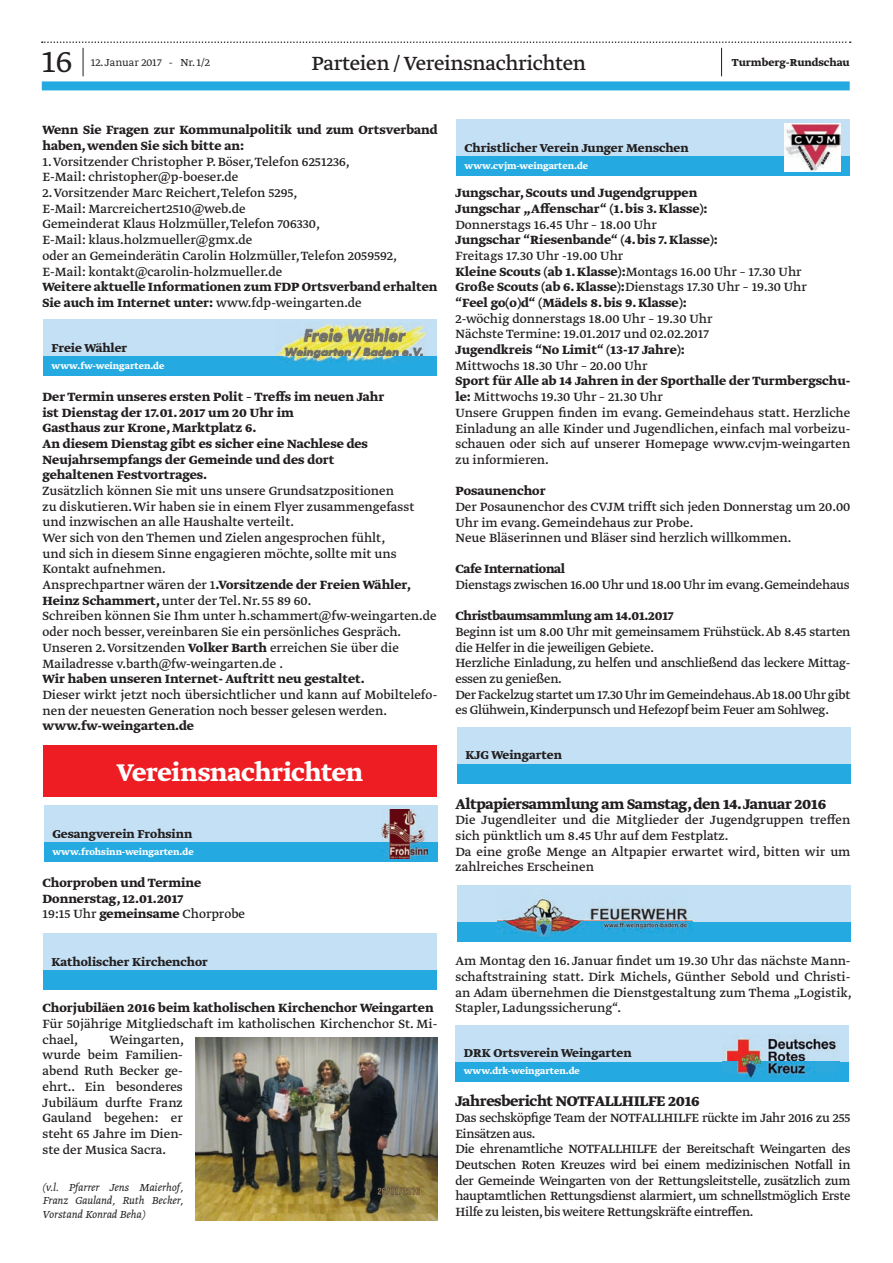
<style>
.page{position:relative;width:893px;height:1263px;background:#fff}
.page>*{position:absolute;margin:0;border:0;box-sizing:border-box;transform-origin:0 0}
.t1{font:300 36px "Greta Text Std";color:#231f20}
.t2{font:700 28.5px "Greta Text Std";letter-spacing:-.01em;color:#fff}
.t3{font:22.5px "Greta Text Std";letter-spacing:-.015em;color:#231f20}
.t4{font:700 16.5px "Greta Text Std";letter-spacing:-.02em;color:#231f20}
.t5{font:14.1px/15.8px "Greta Text Std";color:#231f20}
.t6{font:700 14.1px/15.8px "Greta Text Std";color:#231f20}
.t7{font:14.1px/15.8px "Greta Text Std";letter-spacing:-.02em;color:#231f20}
.t8{font:700 14.1px "Greta Text Std";letter-spacing:-.02em;color:#231f20}
.t9{font:700 13.5px "Greta Text Std";color:#231f20}
.t10{font:italic 300 12px/13.5px "Greta Text Std";color:#231f20;text-align:justify}
.t11{font:300 12px "Greta Text Std";color:#231f20}
.t12{font:700 12px "Greta Text Std";color:#231f20}
.t13{font:700 10.5px "Greta Text Std";color:#fff}
.s1{font-weight:400}
.s2{font-weight:700}
</style>
<div class="page">
<div style="left:42px;top:81px;width:808px;height:9px;background:#24aae1"></div>
<svg style="left:42px;top:41px;width:809px;height:35px"></svg>
<div style="left:43px;top:319px;width:394px;height:57px;background:#c3e0f4"></div>
<div style="left:43px;top:356px;width:394px;height:20px;background:#24aae1"></div>
<img style="left:275px;top:323px;width:152px;height:39px">
<div style="left:43px;top:745px;width:394px;height:51px;background:#ee1d23"></div>
<div style="left:44px;top:805px;width:393px;height:57px;background:#c3e0f4"></div>
<div style="left:44px;top:842px;width:393px;height:20px;background:#24aae1"></div>
<img style="left:381px;top:809px;width:47px;height:49px">
<div style="left:43px;top:933px;width:394px;height:57px;background:#c3e0f4"></div>
<div style="left:43px;top:970px;width:394px;height:20px;background:#24aae1"></div>
<img style="left:196px;top:1038px;width:241px;height:182px">
<div style="left:456px;top:119px;width:394px;height:57px;background:#c3e0f4"></div>
<div style="left:456px;top:156px;width:394px;height:20px;background:#24aae1"></div>
<img style="left:785px;top:123px;width:55px;height:49px">
<div style="left:457px;top:726px;width:393px;height:57px;background:#c3e0f4"></div>
<div style="left:457px;top:763px;width:393px;height:20px;background:#24aae1"></div>
<div style="left:457px;top:885px;width:393px;height:57px;background:#c3e0f4"></div>
<div style="left:457px;top:922px;width:393px;height:20px;background:#24aae1"></div>
<img style="left:497px;top:899px;width:195px;height:40px">
<div style="left:455px;top:1025px;width:394px;height:56px;background:#c3e0f4"></div>
<div style="left:455px;top:1062px;width:394px;height:19px;background:#24aae1"></div>
<img style="left:722px;top:1035px;width:117px;height:42px">
<h1 class="t1" style="left:42px;top:41px;width:32px">16</h1>
<p class="t11" style="left:91px;top:56px;width:121px">12. Januar 2017 - Nr. 1/2</p>
<p class="t12" style="left:732px;top:56px;width:119px">Turmberg-Rundschau</p>
<h3 class="t3" style="left:312px;top:50px;width:276px">Parteien / Vereinsnachrichten</h3>
<p class="t6" style="left:43px;top:123px;width:396px">Wenn Sie Fragen zur Kommunalpolitik und zum Ortsverband haben, wenden Sie sich bitte an:</p>
<p class="t5" style="left:43px;top:154px;width:309px">1. Vorsitzender Christopher P. Böser, Telefon 6251236,<br>E-Mail: christopher@p-boeser.de</p>
<p class="t5" style="left:43px;top:186px;width:356px">2. Vorsitzender Marc Reichert, Telefon 5295,<br>E-Mail: Marcreichert2510@web.de<br>Gemeinderat Klaus Holzmüller, Telefon 706330,<br>E-Mail: klaus.holzmueller@gmx.de<br>oder an Gemeinderätin Carolin Holzmüller, Telefon 2059592, E-Mail: kontakt@carolin-holzmueller.de</p>
<p class="t6" style="left:43px;top:280px;width:396px">Weitere aktuelle Informationen zum FDP Ortsverband erhalten<br>Sie auch im Internet unter: <span class="s1">www.fdp-weingarten.de</span></p>
<p class="t9" style="left:52px;top:340px;width:77px">Freie Wähler</p>
<p class="t13" style="left:52px;top:359px;width:114px">www.fw-weingarten.de</p>
<p class="t6" style="left:43px;top:389px;width:343px">Der Termin unseres ersten Polit – Treffs im neuen Jahr ist Dienstag der 17.01. 2017 um 20 Uhr im<br>Gasthaus zur Krone, Marktplatz 6.<br>An diesem Dienstag gibt es sicher eine Nachlese des Neujahrsempfangs der Gemeinde und des dort gehaltenen Festvortrages.</p>
<p class="t5" style="left:43px;top:484px;width:396px">Zusätzlich können Sie mit uns unsere Grundsatzpositionen<br>zu diskutieren. Wir haben sie in einem Flyer zusammengefasst und inzwischen an alle Haushalte verteilt.<br>Wer sich von den Themen und Zielen angesprochen fühlt,<br>und sich in diesem Sinne engagieren möchte, sollte mit uns Kontakt aufnehmen.<br>Ansprechpartner wären der 1<span class="s2">.Vorsitzende der Freien Wähler, Heinz Schammert,</span> unter der Tel. Nr. 55 89 60.<br>Schreiben können Sie Ihm unter h.schammert@fw-weingarten.de oder noch besser, vereinbaren Sie ein persönliches Gespräch.<br>Unseren 2. Vorsitzenden <span class="s2">Volker Barth</span> erreichen Sie über die Mailadresse v.barth@fw-weingarten.de .</p>
<p class="t6" style="left:43px;top:672px;width:324px">Wir haben unseren Internet- Auftritt neu gestaltet.</p>
<p class="t5" style="left:43px;top:687px;width:396px">Dieser wirkt jetzt noch übersichtlicher und kann auf Mobiltelefo&shy;nen der neuesten Generation noch besser gelesen werden.</p>
<p class="t6" style="left:43px;top:719px;width:153px">www.fw-weingarten.de</p>
<h2 class="t2" style="left:117px;top:756px;width:248px">Vereinsnachrichten</h2>
<p class="t9" style="left:52px;top:826px;width:141px">Gesangverein Frohsinn</p>
<p class="t13" style="left:52px;top:845px;width:143px">www.frohsinn-weingarten.de</p>
<p class="t6" style="left:43px;top:875px;width:204px">Chorproben und Termine<br>Donnerstag, 12.01.2017<br><span class="s1">19:15 Uhr</span> gemeinsame <span class="s1">Chorprobe</span></p>
<p class="t9" style="left:52px;top:954px;width:158px">Katholischer Kirchenchor</p>
<p class="t6" style="left:43px;top:1001px;width:393px">Chorjubiläen 2016 beim katholischen Kirchenchor Weingarten</p>
<p class="t5" style="left:43px;top:1017px;width:396px">Für 50jährige Mitgliedschaft im katholischen Kirchenchor St. Mi&shy;chael,</p>
<p class="t5" style="left:43px;top:1032px;width:143px;text-align:justify;text-indent:67px">Weingarten, wurde beim Familien&shy;abend Ruth Becker ge&shy;ehrt.. Ein besonderes Jubiläum durfte Franz Gauland begehen: er steht 65 Jahre im Dien&shy;ste der Musica Sacra.</p>
<p class="t10" style="left:43px;top:1181px;width:142px">(v.l. Pfarrer Jens Maierhof, Franz Gauland, Ruth Becker, Vorstand Konrad Beha)</p>
<p class="t9" style="left:465px;top:140px;width:226px">Christlicher Verein Junger Menschen</p>
<p class="t13" style="left:465px;top:159px;width:125px">www.cvjm-weingarten.de</p>
<p class="t6" style="left:455px;top:186px;width:254px">Jungschar, Scouts und Jugendgruppen<br>Jungschar „Affenschar“ (1. bis 3. Klasse):</p>
<p class="t5" style="left:455px;top:217px;width:203px">Donnerstags 16.45 Uhr – 18.00 Uhr</p>
<p class="t6" style="left:455px;top:233px;width:264px">Jungschar “Riesenbande“ (4. bis 7. Klasse):</p>
<p class="t6" style="left:455px;top:249px;width:353px"><span class="s1">Freitags 17.30 Uhr -19.00 Uhr<br></span>Kleine Scouts (ab 1. Klasse):<span class="s1">Montags 16.00 Uhr – 17.30 Uhr </span>Große Scouts (ab 6. Klasse):<span class="s1">Dienstags 17.30 Uhr – 19.30 Uhr </span>“Feel go(o)d“ (Mädels 8. bis 9. Klasse):</p>
<p class="t5" style="left:455px;top:311px;width:258px">2-wöchig donnerstags 18.00 Uhr – 19.30 Uhr<br>Nächste Termine: 19.01.2017 und 02.02.2017</p>
<p class="t6" style="left:455px;top:343px;width:231px">Jugendkreis “No Limit“ (13-17 Jahre):</p>
<p class="t5" style="left:455px;top:358px;width:194px">Mittwochs 18.30 Uhr – 20.00 Uhr</p>
<p class="t5" style="left:455px;top:374px;width:396px"><span class="s2">Sport für Alle ab 14 Jahren in der Sporthalle der Turmbergschu&shy;le:</span> Mittwochs 19.30 Uhr – 21.30 Uhr<br>Unsere Gruppen finden im evang. Gemeindehaus statt. Herzliche Einladung an alle Kinder und Jugendlichen, einfach mal vorbeizu&shy;schauen oder sich auf unserer Homepage www.cvjm-weingarten zu informieren.</p>
<p class="t6" style="left:455px;top:484px;width:92px">Posaunenchor</p>
<p class="t5" style="left:455px;top:499px;width:396px">Der Posaunenchor des CVJM trifft sich jeden Donnerstag um 20.00<br>Uhr im evang. Gemeindehaus zur Probe.<br>Neue Bläserinnen und Bläser sind herzlich willkommen.</p>
<p class="t8" style="left:455px;top:561px;width:111px">Cafe International</p>
<p class="t7" style="left:455px;top:578px;width:395px">Dienstags zwischen 16.00 Uhr und 18.00 Uhr im evang. Gemeindehaus</p>
<p class="t8" style="left:455px;top:608px;width:219px">Christbaumsammlung am 14.01.2017</p>
<p class="t7" style="left:455px;top:625px;width:396px">Beginn ist um 8.00 Uhr mit gemeinsamem Frühstück. Ab 8.45 starten die Helfer in die jeweiligen Gebiete.<br>Herzliche Einladung, zu helfen und anschließend das leckere Mittag&shy;essen zu genießen.<br>Der Fackelzug startet um 17.30 Uhr im Gemeindehaus.Ab 18.00 Uhr gibt es Glühwein, Kinderpunsch und Hefezopf beim Feuer am Sohlweg.</p>
<p class="t9" style="left:465px;top:747px;width:98px">KJG Weingarten</p>
<p class="t4" style="left:455px;top:794px;width:372px">Altpapiersammlung am Samstag, den 14. Januar 2016</p>
<p class="t5" style="left:455px;top:813px;width:396px">Die Jugendleiter und die Mitglieder der Jugendgruppen treffen sich pünktlich um 8.45 Uhr auf dem Festplatz.<br>Da eine große Menge an Altpapier erwartet wird, bitten wir um zahlreiches Erscheinen</p>
<p class="t5" style="left:455px;top:954px;width:398px;text-align:justify">Am Montag den 16. Januar findet um 19.30 Uhr das nächste Mann&shy;schaftstraining statt. Dirk Michels, Günther Sebold und Christi&shy;an Adam übernehmen die Dienstgestaltung zum Thema „Logistik, Stapler, Ladungssicherung“.</p>
<p class="t9" style="left:464px;top:1045px;width:169px">DRK Ortsverein Weingarten</p>
<p class="t13" style="left:464px;top:1065px;width:118px">www.drk-weingarten.de</p>
<p class="t4" style="left:455px;top:1092px;width:246px">Jahresbericht NOTFALLHILFE 2016</p>
<p class="t7" style="left:455px;top:1111px;width:396px">Das sechsköpfige Team der NOTFALLHILFE rückte im Jahr 2016 zu 255<br>Einsätzen aus.<br>Die ehrenamtliche NOTFALLHILFE der Bereitschaft Weingarten des Deutschen Roten Kreuzes wird bei einem medizinischen Notfall in der Gemeinde Weingarten von der Rettungsleitstelle, zusätzlich zum hauptamtlichen Rettungsdienst alarmiert, um schnellstmöglich Erste Hilfe zu leisten, bis weitere Rettungskräfte eintreffen.</p>
</div>
